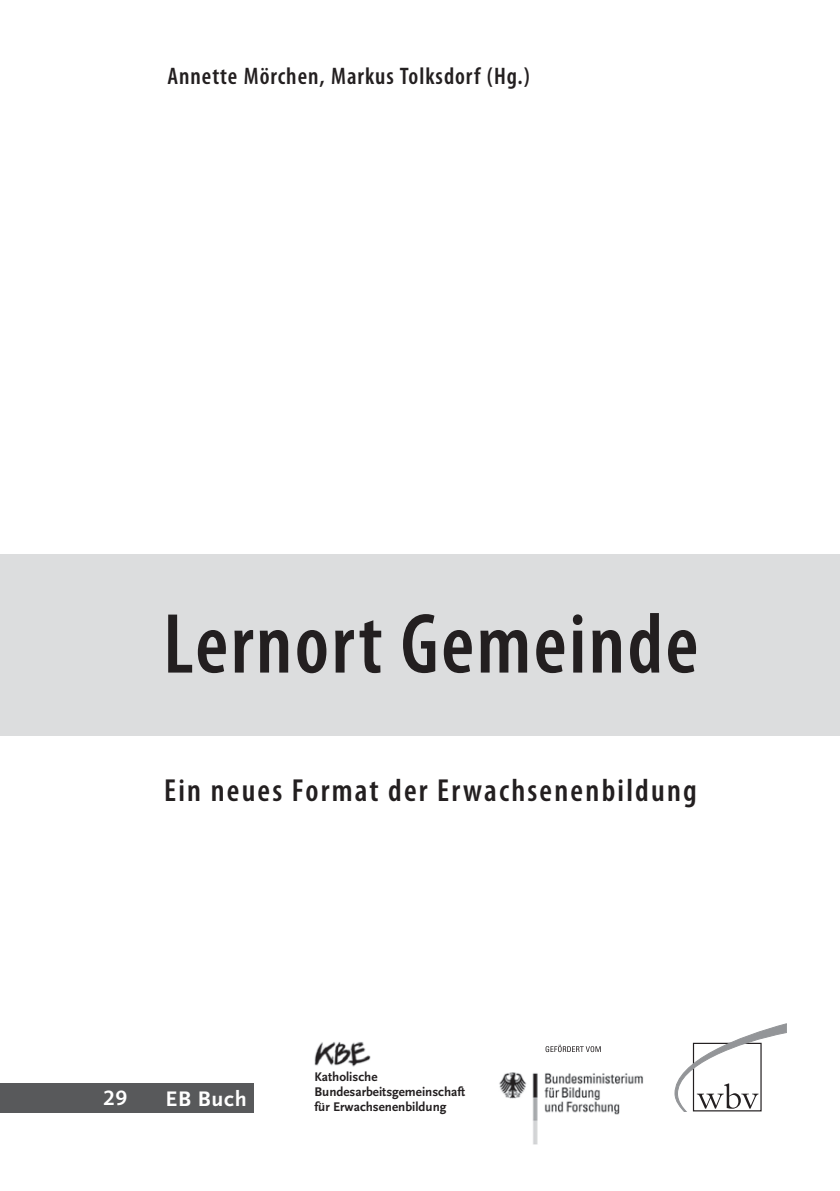
<style>
.page{position:relative;width:840px;height:1191px;background:#fff}
.page>*{position:absolute;margin:0;border:0;box-sizing:border-box;transform-origin:0 0}
.t1{font:600 condensed 86px "Myriad Pro";letter-spacing:.03em;color:#231f20}
.t2{font:600 condensed 32px "Myriad Pro";letter-spacing:.07em;color:#231f20}
.t3{font:600 condensed 24px "Myriad Pro";letter-spacing:.04em;color:#231f20}
.t4{font:700 22px "Scala Sans";letter-spacing:.03em;color:#fff}
.t5{font:600 22px "Myriad Pro";color:#fff}
.t6{font:700 13px/15px "Scala Sans";color:#231f20}
</style>
<div class="page">
<div style="left:0;top:554px;width:839px;height:182px;background:#dcddde"></div>
<svg style="left:674px;top:1023px;width:112px;height:88px"></svg>
<div style="left:0;top:1083px;width:253px;height:30px;background:#58595b"></div>
<svg style="left:545px;top:1044px;width:55px;height:8px"></svg>
<img style="left:314px;top:1042px;width:56px;height:25px">
<img style="left:499px;top:1072px;width:144px;height:72px">
<h3 class="t3" style="left:167px;top:67px;width:363px">Annette Mörchen, Markus Tolksdorf (Hg.)</h3>
<h1 class="t1" style="left:163px;top:613px;width:536px">Lernort Gemeinde</h1>
<h2 class="t2" style="left:164px;top:778px;width:534px">Ein neues Format der Erwachsenenbildung</h2>
<h3 class="t5" style="left:103px;top:1085px;width:26px">29</h3>
<h3 class="t4" style="left:165px;top:1089px;width:83px">EB Buch</h3>
<p class="t6" style="left:314px;top:1070px;width:152px">Katholische<br>Bundesarbeitsgemeinschaft</p>
<p class="t6" style="left:314px;top:1100px;width:133px">für Erwachsenenbildung</p>
</div>
